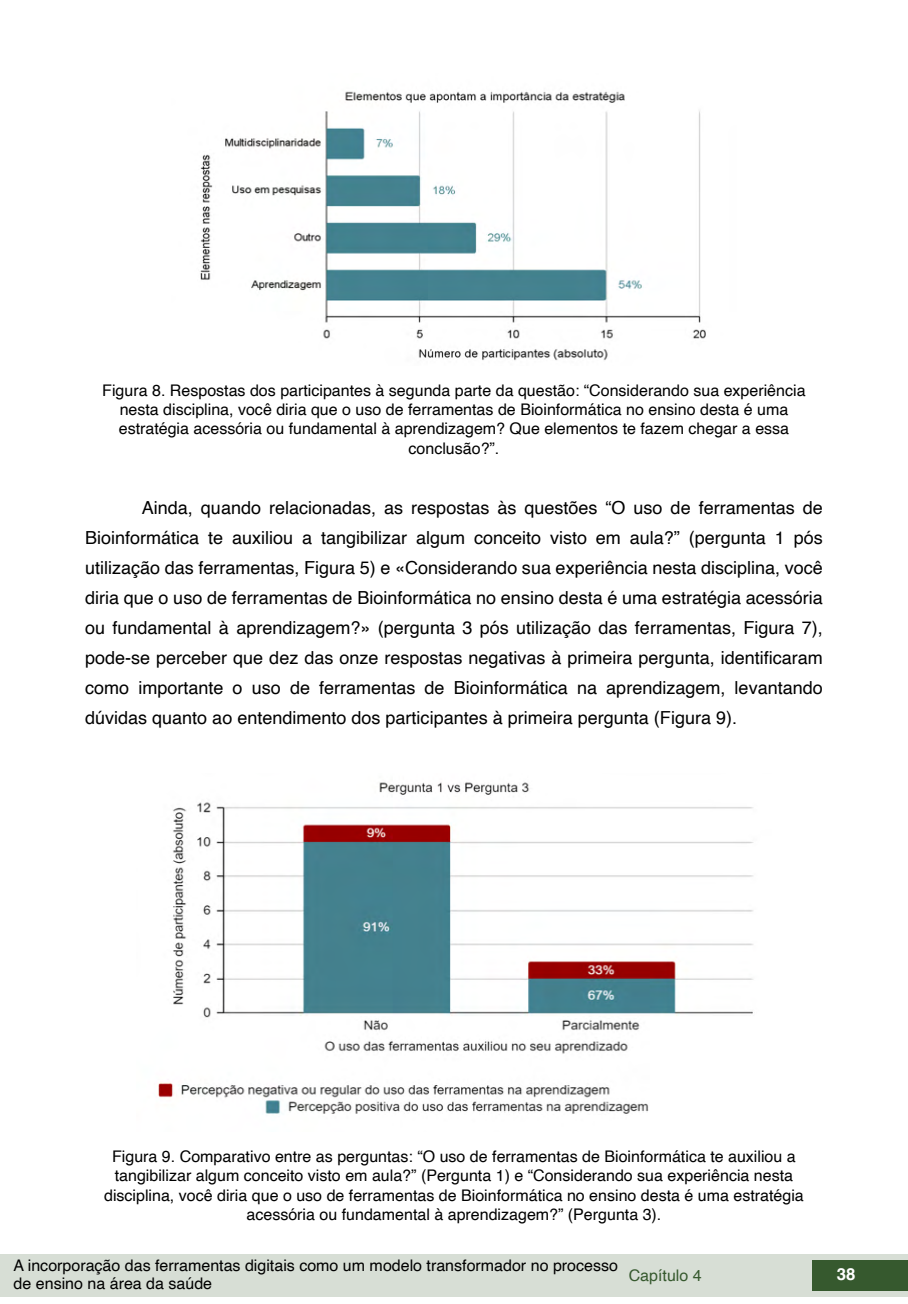
<style>
.page{position:relative;width:908px;height:1304px;background:#fff}
.page>*{position:absolute;margin:0;border:0;box-sizing:border-box;transform-origin:0 0}
.t1{font:18px/30px "Helvetica";color:#000;text-align:justify}
.t2{font:700 16.8px "Helvetica";color:#fff}
.t3{font:16px/19.2px "Helvetica";color:#000;text-align:center}
.t4{font:16px "Helvetica";color:#36592e}
</style>
<div class="page">
<div style="left:0;top:1254px;width:906px;height:43px;background:#d7ded5"></div>
<div style="left:812px;top:1261px;width:95px;height:30px;background:#36592e"></div>
<img style="left:200px;top:91px;width:506px;height:270px">
<img style="left:158px;top:782px;width:596px;height:332px">
<p class="t3" style="left:102px;top:381px;width:704px">Figura 8. Respostas dos participantes à segunda parte da questão: “Considerando sua experiência nesta disciplina, você diria que o uso de ferramentas de Bioinformática no ensino desta é uma estratégia acessória ou fundamental à aprendizagem? Que elementos te fazem chegar a essa conclusão?”.</p>
<p class="t1" style="left:85px;top:493px;width:739px;text-indent:57px">Ainda, quando relacionadas, as respostas às questões “O uso de ferramentas de Bioinformática te auxiliou a tangibilizar algum conceito visto em aula?” (pergunta 1 pós utilização das ferramentas, Figura 5) e «Considerando sua experiência nesta disciplina, você diria que o uso de ferramentas de Bioinformática no ensino desta é uma estratégia acessória ou fundamental à aprendizagem?» (pergunta 3 pós utilização das ferramentas, Figura 7), pode-se perceber que dez das onze respostas negativas à primeira pergunta, identificaram como importante o uso de ferramentas de Bioinformática na aprendizagem, levantando dúvidas quanto ao entendimento dos participantes à primeira pergunta (Figura 9).</p>
<p class="t3" style="left:104px;top:1147px;width:701px">Figura 9. Comparativo entre as perguntas: “O uso de ferramentas de Bioinformática te auxiliou a tangibilizar algum conceito visto em aula?” (Pergunta 1) e “Considerando sua experiência nesta disciplina, você diria que o uso de ferramentas de Bioinformática no ensino desta é uma estratégia acessória ou fundamental à aprendizagem?” (Pergunta 3).</p>
<p class="t3" style="left:14px;top:1257px;width:605px;line-height:18.2px;text-align:left">A incorporação das ferramentas digitais como um modelo transformador no processo de ensino na área da saúde</p>
<p class="t4" style="left:628px;top:1263px;width:74px">Capítulo 4</p>
<p class="t2" style="left:836px;top:1264px;width:20px">38</p>
</div>
